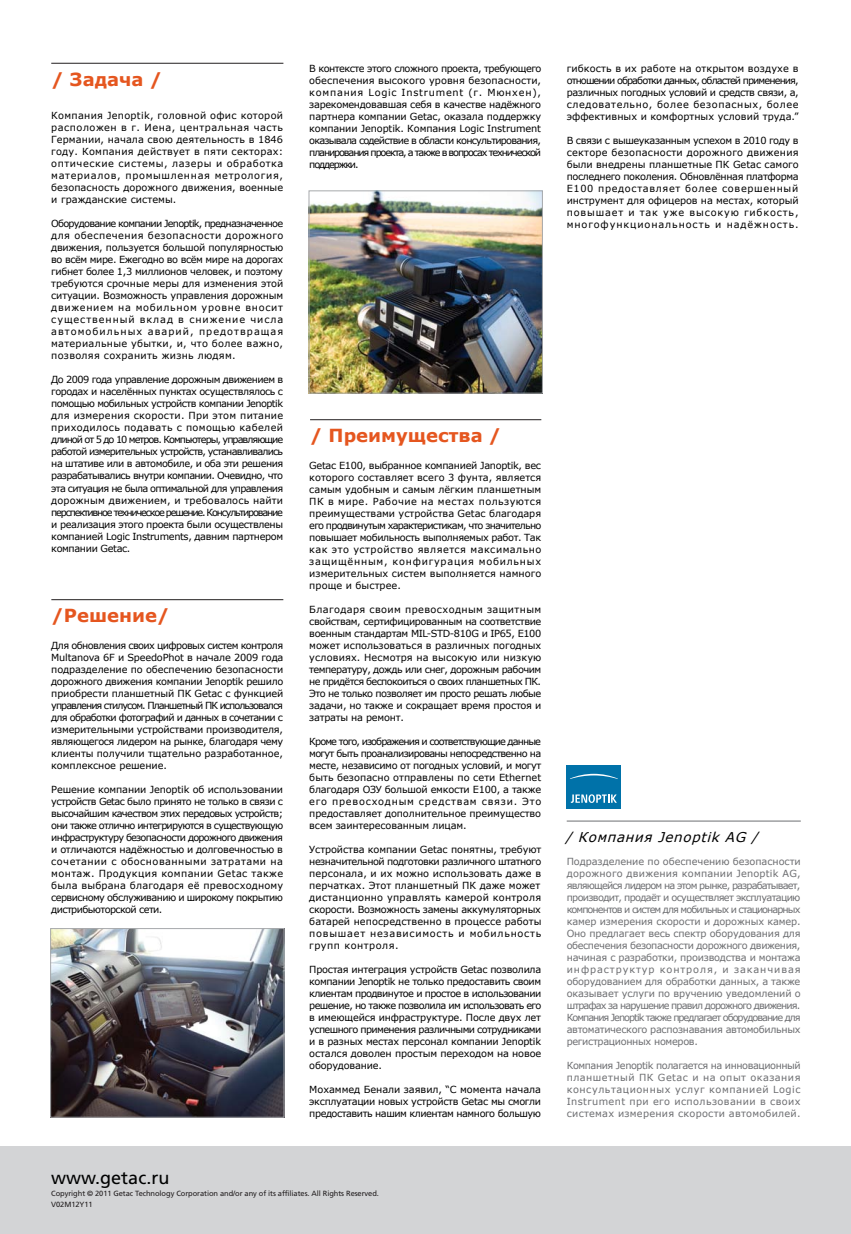
<style>
.page{position:relative;width:851px;height:1234px;background:#fff}
.page>*{position:absolute;margin:0;border:0;box-sizing:border-box;transform-origin:0 0}
.t1{font:700 18px "Verdana";color:#e5561f}
.t2{font:18px "Frutiger";color:#000101}
.t3{font:italic 13.5px "Verdana";color:#000101}
.t4{font:9.75px/12px "Verdana";letter-spacing:-.005em;color:#000101;text-align:justify}
.t5{font:9.75px/12px "Verdana";letter-spacing:-.005em;color:#6d6e71;text-align:justify}
.t6{font:7.5px/10.5px "Frutiger";letter-spacing:-.01em;color:#221e1f}
</style>
<div class="page">
<img style="left:52px;top:930px;width:230px;height:185px">
<div style="left:50px;top:928px;width:234px;height:189px;border:1px solid #a7a9ac"></div>
<img style="left:311px;top:193px;width:229px;height:198px">
<div style="left:309px;top:191px;width:233px;height:202px;border:1px solid #a7a9ac"></div>
<hr style="left:51px;top:63px;width:232px;height:1px;background:#221e1f">
<hr style="left:51px;top:599px;width:232px;height:1px;background:#221e1f">
<hr style="left:310px;top:419px;width:231px;height:1px;background:#221e1f">
<div style="left:0;top:1146px;width:850px;height:87px;background:#d3d4d6"></div>
<hr style="left:566px;top:820px;width:234px;height:1px;background:#6d6e71">
<div style="left:566px;top:764px;width:55px;height:44px;background:#0072a9"></div>
<svg style="left:570px;top:773px;width:47px;height:6px"></svg>
<svg style="left:570px;top:794px;width:46px;height:8px"></svg>
<h1 class="t1" style="left:51px;top:68px;width:112px">/ Задача /</h1>
<p class="t4" style="left:51px;top:109px;width:233px">Компания Jenoptik, головной офис которой расположен в г. Иена, центральная часть Германии, начала свою деятельность в 1846 году. Компания действует в пяти секторах: оптические системы, лазеры и обработка материалов, промышленная метрология, безопасность дорожного движения, военные и гражданские системы.</p>
<p class="t4" style="left:51px;top:217px;width:234px">Оборудование компании Jenoptik, предназначенное для обеспечения безопасности дорожного движения, пользуется большой популярностью во всём мире. Ежегодно во всём мире на дорогах гибнет более 1,3 миллионов человек, и поэтому требуются срочные меры для изменения этой ситуации. Возможность управления дорожным движением на мобильном уровне вносит существенный вклад в снижение числа автомобильных аварий, предотвращая материальные убытки, и, что более важно, позволяя сохранить жизнь людям.</p>
<p class="t4" style="left:51px;top:373px;width:233px">До 2009 года управление дорожным движением в городах и населённых пунктах осуществлялось с помощью мобильных устройств компании Jenoptik для измерения скорости. При этом питание приходилось подавать с помощью кабелей длиной от 5 до 10 метров. Компьютеры, управляющие работой измерительных устройств, устанавливались на штативе или в автомобиле, и оба эти решения разрабатывались внутри компании. Очевидно, что эта ситуация не была оптимальной для управления дорожным движением, и требовалось найти перспективное техническое решение. Консультирование и реализация этого проекта были осуществлены компанией Logic Instruments, давним партнером компании Getac.</p>
<h1 class="t1" style="left:51px;top:604px;width:119px">/Решение/</h1>
<p class="t4" style="left:51px;top:638px;width:234px">Для обновления своих цифровых систем контроля Multanova 6F и SpeedoPhot в начале 2009 года подразделение по обеспечению безопасности дорожного движения компании Jenoptik решило приобрести планшетный ПК Getac с функцией управления стилусом. Планшетный ПК использовался для обработки фотографий и данных в сочетании с измерительными устройствами производителя, являющегося лидером на рынке, благодаря чему клиенты получили тщательно разработанное, комплексное решение.</p>
<p class="t4" style="left:51px;top:782px;width:234px">Решение компании Jenoptik об использовании устройств Getac было принято не только в связи с высочайшим качеством этих передовых устройств; они также отлично интегрируются в существующую инфраструктуру безопасности дорожного движения и отличаются надёжностью и долговечностью в сочетании с обоснованными затратами на монтаж. Продукция компании Getac также была выбрана благодаря её превосходному сервисному обслуживанию и широкому покрытию дистрибьюторской сети.</p>
<h1 class="t2" style="left:51px;top:1166px;width:120px">www.getac.ru</h1>
<p class="t4" style="left:309px;top:62px;width:233px">В контексте этого сложного проекта, требующего обеспечения высокого уровня безопасности, компания Logic Instrument (г. Мюнхен), зарекомендовавшая себя в качестве надёжного партнера компании Getac, оказала поддержку компании Jenoptik. Компания Logic Instrument оказывала содействие в области консультирования, планирования проекта, а также в вопросах технической поддержки.</p>
<h1 class="t1" style="left:310px;top:424px;width:193px">/ Преимущества /</h1>
<p class="t4" style="left:309px;top:458px;width:233px">Getac E100, выбранное компанией Janoptik, вес которого составляет всего 3 фунта, является самым удобным и самым лёгким планшетным ПК в мире. Рабочие на местах пользуются преимуществами устройства Getac благодаря его продвинутым характеристикам, что значительно повышает мобильность выполняемых работ. Так как это устройство является максимально защищённым, конфигурация мобильных измерительных систем выполняется намного проще и быстрее.</p>
<p class="t4" style="left:309px;top:602px;width:233px">Благодаря своим превосходным защитным свойствам, сертифицированным на соответствие военным стандартам MIL-STD-810G и IP65, Е100 может использоваться в различных погодных условиях. Несмотря на высокую или низкую температуру, дождь или снег, дорожным рабочим не придётся беспокоиться о своих планшетных ПК.<br>Это не только позволяет им просто решать любые задачи, но также и сокращает время простоя и затраты на ремонт.</p>
<p class="t4" style="left:309px;top:735px;width:233px">Кроме того, изображения и соответствующие данные могут быть проанализированы непосредственно на месте, независимо от погодных условий, и могут быть безопасно отправлены по сети Ethernet благодаря ОЗУ большой емкости Е100, а также его превосходным средствам связи. Это предоставляет дополнительное преимущество всем заинтересованным лицам.</p>
<p class="t4" style="left:309px;top:843px;width:233px;text-align:left">Устройства компании Getac понятны, требуют незначительной подготовки различного штатного персонала, и их можно использовать даже в перчатках. Этот планшетный ПК даже может дистанционно управлять камерой контроля скорости. Возможность замены аккумуляторных батарей непосредственно в процессе работы повышает независимость и мобильность групп контроля.</p>
<p class="t4" style="left:309px;top:963px;width:234px">Простая интеграция устройств Getac позволила компании Jenoptik не только предоставить своим клиентам продвинутое и простое в использовании решение, но также позволила им использовать его в имеющейся инфраструктуре. После двух лет успешного применения различными сотрудниками и в разных местах персонал компании Jenoptik остался доволен простым переходом на новое оборудование.</p>
<p class="t4" style="left:309px;top:1083px;width:233px">Мохаммед Бенали заявил, “С момента начала эксплуатации новых устройств Getac мы смогли предоставить нашим клиентам намного большую</p>
<p class="t6" style="left:51px;top:1188px;width:329px">Copyright © 2011 Getac Technology Corporation and/or any of its affiliates. All Rights Reserved.<br>V02M12Y11</p>
<p class="t4" style="left:566px;top:62px;width:233px">гибкость в их работе на открытом воздухе в отношении обработки данных, областей применения, различных погодных условий и средств связи, а, следовательно, более безопасных, более эффективных и комфортных условий труда.”</p>
<p class="t4" style="left:566px;top:134px;width:233px">В связи с вышеуказанным успехом в 2010 году в секторе безопасности дорожного движения были внедрены планшетные ПК Getac самого последнего поколения. Обновлённая платформа Е100 предоставляет более совершенный инструмент для офицеров на местах, который повышает и так уже высокую гибкость, многофункциональность и надёжность.</p>
<h2 class="t3" style="left:565px;top:828px;width:193px">/ Компания Jenoptik AG /</h2>
<p class="t5" style="left:566px;top:854px;width:235px">Подразделение по обеспечению безопасности дорожного движения компании Jenoptik AG, являющейся лидером на этом рынке, разрабатывает, производит, продаёт и осуществляет эксплуатацию компонентов и систем для мобильных и стационарных камер измерения скорости и дорожных камер.<br>Оно предлагает весь спектр оборудования для обеспечения безопасности дорожного движения, начиная с разработки, производства и монтажа инфраструктур контроля, и заканчивая оборудованием для обработки данных, а также оказывает услуги по вручению уведомлений о штрафах за нарушение правил дорожного движения.<br>Компания Jenoptik также предлагает оборудование для автоматического распознавания автомобильных регистрационных номеров.</p>
<p class="t5" style="left:566px;top:1058px;width:235px">Компания Jenoptik полагается на инновационный планшетный ПК Getac и на опыт оказания консультационных услуг компанией Logic Instrument при его использовании в своих системах измерения скорости автомобилей.</p>
</div>
